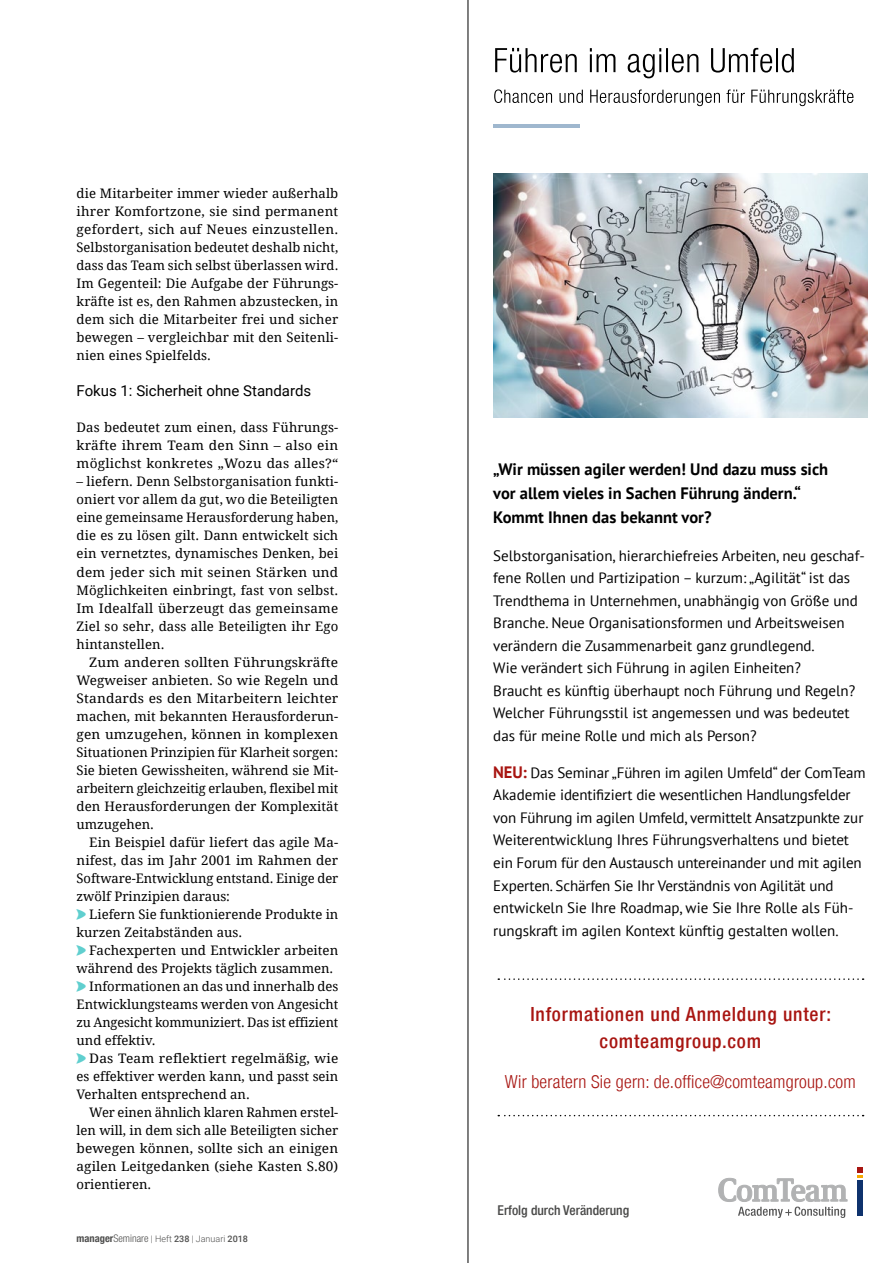
<style>
.page{position:relative;width:893px;height:1263px;background:#fff}
.page>*{position:absolute;margin:0;border:0;box-sizing:border-box;transform-origin:0 0}
.t1{font:500 condensed 19.5px/27px "Helvetica Neue LT";letter-spacing:.04em;color:#a81511;text-align:center}
.t2{font:300 condensed 18px "Helvetica Neue LT";letter-spacing:.01em;color:#a81511}
.t3{font:700 16.5px/24px "PT Sans";color:#000}
.t4{font:15px/22.5px "PT Sans";color:#000}
.Zwischentitel{font:15px "Roboto";color:#000}
.t5{font:500 condensed 13.5px "Helvetica Neue LT";color:#494948}
.Fließtext_mit_Einzug{font:13.2px/18px "Droid Serif";letter-spacing:.005em;color:#000;text-align:justify}
.Fließtext_ohne_Einzu{font:13.2px/18px "Droid Serif";letter-spacing:.01em;color:#000;text-align:justify}
.Fließtext_mit_Einzug-2{font:13.2px/18px "Droid Serif";letter-spacing:.005em;color:#000;text-align:justify;scale:1.05 1}
.Fließtext_Aufzählung{font:13.2px/18px "Droid Serif";color:#000}
.Fließtext_Aufzählung-2{font:13.2px/18px "Droid Serif";color:#000;text-align:justify;scale:1.04 1}
.t6{font:300 9px "Roboto";color:#4e4e4d}
.s1{font-family:"Helvetica Neue";font-weight:700;font-stretch:condensed;font-size:10.5px}
.s2{font-family:"Helvetica Neue LT";font-stretch:condensed;font-size:10.5px}
.s3{font-weight:500}
.s4{font-weight:700;font-size:16.5px;color:#a81511}
</style>
<div class="page">
<img style="left:493px;top:174px;width:375px;height:243px">
<div style="left:857px;top:1180px;width:6px;height:36px;background:#0e326d"></div>
<svg style="left:857px;top:1167px;width:6px;height:11px"></svg>
<svg style="left:719px;top:1178px;width:128px;height:40px"></svg>
<svg style="left:498px;top:1115px;width:366px;height:1px"></svg>
<svg style="left:498px;top:978px;width:366px;height:2px"></svg>
<svg style="left:494px;top:89px;width:359px;height:17px"></svg>
<svg style="left:495px;top:48px;width:299px;height:30px"></svg>
<svg style="left:493px;top:124px;width:87px;height:4px"></svg>
<hr style="left:468px;top:0;width:1px;height:1263px;background:#000">
<p class="Fließtext_mit_Einzug" style="left:77px;top:185px;width:263px">die Mitarbeiter immer wieder außerhalb ihrer Komfortzone, sie sind permanent gefordert, sich auf Neues einzustellen.<br>Selbstorganisation bedeutet deshalb nicht, dass das Team sich selbst überlassen wird.<br>Im Gegenteil: Die Aufgabe der Führungs&shy;kräfte ist es, den Rahmen abzustecken, in dem sich die Mitarbeiter frei und sicher bewegen – vergleichbar mit den Seitenli&shy;nien eines Spielfelds.</p>
<p class="Zwischentitel" style="left:77px;top:381px;width:236px">Fokus 1: Sicherheit ohne Standards</p>
<p class="Fließtext_ohne_Einzu" style="left:77px;top:419px;width:263px">Das bedeutet zum einen, dass Führungs&shy;kräfte ihrem Team den Sinn – also ein möglichst konkretes „Wozu das alles?“</p>
<p class="Fließtext_ohne_Einzu" style="left:77px;top:473px;width:263px">– liefern. Denn Selbstorganisation funkti&shy;oniert vor allem da gut, wo die Beteiligten eine gemeinsame Herausforderung haben, die es zu lösen gilt. Dann entwickelt sich ein vernetztes, dynamisches Denken, bei dem jeder sich mit seinen Stärken und Möglichkeiten einbringt, fast von selbst.<br>Im Idealfall überzeugt das gemeinsame Ziel so sehr, dass alle Beteiligten ihr Ego hintanstellen.</p>
<p class="Fließtext_mit_Einzug-2" style="left:77px;top:653px;width:251px;text-indent:13px">Zum anderen sollten Führungskräfte Wegweiser anbieten. So wie Regeln und Standards es den Mitarbeitern leichter machen, mit bekannten Herausforderun&shy;gen umzugehen, können in komplexen Situationen Prinzipien für Klarheit sorgen:<br>Sie bieten Gewissheiten, während sie Mit&shy;arbeitern gleichzeitig erlauben, flexibel mit den Herausforderungen der Komplexität umzugehen.</p>
<p class="Fließtext_mit_Einzug" style="left:77px;top:833px;width:263px;text-indent:13px">Ein Beispiel dafür liefert das agile Ma&shy;nifest, das im Jahr 2001 im Rahmen der Software-Entwicklung entstand. Einige der zwölf Prinzipien daraus:</p>
<p class="Fließtext_Aufzählung" style="left:77px;top:905px;width:263px;text-indent:13px">Liefern Sie funktionierende Produkte in kurzen Zeitabständen aus.</p>
<p class="Fließtext_Aufzählung" style="left:77px;top:941px;width:263px;text-indent:13px">Fachexperten und Entwickler arbeiten während des Projekts täglich zusammen.</p>
<p class="Fließtext_Aufzählung" style="left:77px;top:977px;width:263px;text-align:justify;text-indent:13px">Informationen an das und innerhalb des Entwicklungsteams werden von Angesicht zu Angesicht kommuniziert. Das ist effizient und effektiv.</p>
<p class="Fließtext_Aufzählung-2" style="left:77px;top:1049px;width:253px;text-indent:13px">Das Team reflektiert regelmäßig, wie es effektiver werden kann, und passt sein Verhalten entsprechend an.</p>
<p class="Fließtext_mit_Einzug" style="left:77px;top:1103px;width:263px;text-indent:13px">Wer einen ähnlich klaren Rahmen erstel&shy;len will, in dem sich alle Beteiligten sicher bewegen können, sollte sich an einigen agilen Leitgedanken (siehe Kasten S.80) orientieren.</p>
<p class="t6" style="left:77px;top:1233px;width:173px"><span class="s1">manager</span><span class="s2">Seminare</span> | Heft <span class="s3">238</span> | Januari <span class="s3">2018</span></p>
<p class="t3" style="left:493px;top:457px;width:336px">„Wir müssen agiler werden! Und dazu muss sich vor allem vieles in Sachen Führung ändern.“<br>Kommt Ihnen das bekannt vor?</p>
<p class="t4" style="left:493px;top:544px;width:373px">Selbstorganisation, hierarchiefreies Arbeiten, neu geschaf&shy;fene Rollen und Partizipation – kurzum: „Agilität“ ist das Trendthema in Unternehmen, unabhängig von Größe und Branche. Neue Organisationsformen und Arbeitsweisen verändern die Zusammenarbeit ganz grundlegend.<br>Wie verändert sich Führung in agilen Einheiten?<br>Braucht es künftig überhaupt noch Führung und Regeln?<br>Welcher Führungsstil ist angemessen und was bedeutet das für meine Rolle und mich als Person?</p>
<p class="t4" style="left:493px;top:761px;width:374px"><span class="s4">NEU:</span> Das Seminar „Führen im agilen Umfeld“ der ComTeam Akademie identifiziert die wesentlichen Handlungsfelder von Führung im agilen Umfeld, vermittelt Ansatzpunkte zur Weiterentwicklung Ihres Führungsverhaltens und bietet ein Forum für den Austausch untereinander und mit agilen Experten. Schärfen Sie Ihr Verständnis von Agilität und entwickeln Sie Ihre Roadmap, wie Sie Ihre Rolle als Füh&shy;rungskraft im agilen Kontext künftig gestalten wollen.</p>
<p class="t1" style="left:530px;top:1001px;width:302px">Informationen und Anmeldung unter: comteamgroup.com</p>
<p class="t2" style="left:505px;top:1072px;width:352px">Wir beratern Sie gern: de.office@comteamgroup.com</p>
<p class="t5" style="left:497px;top:1202px;width:133px">Erfolg durch Veränderung</p>
</div>
